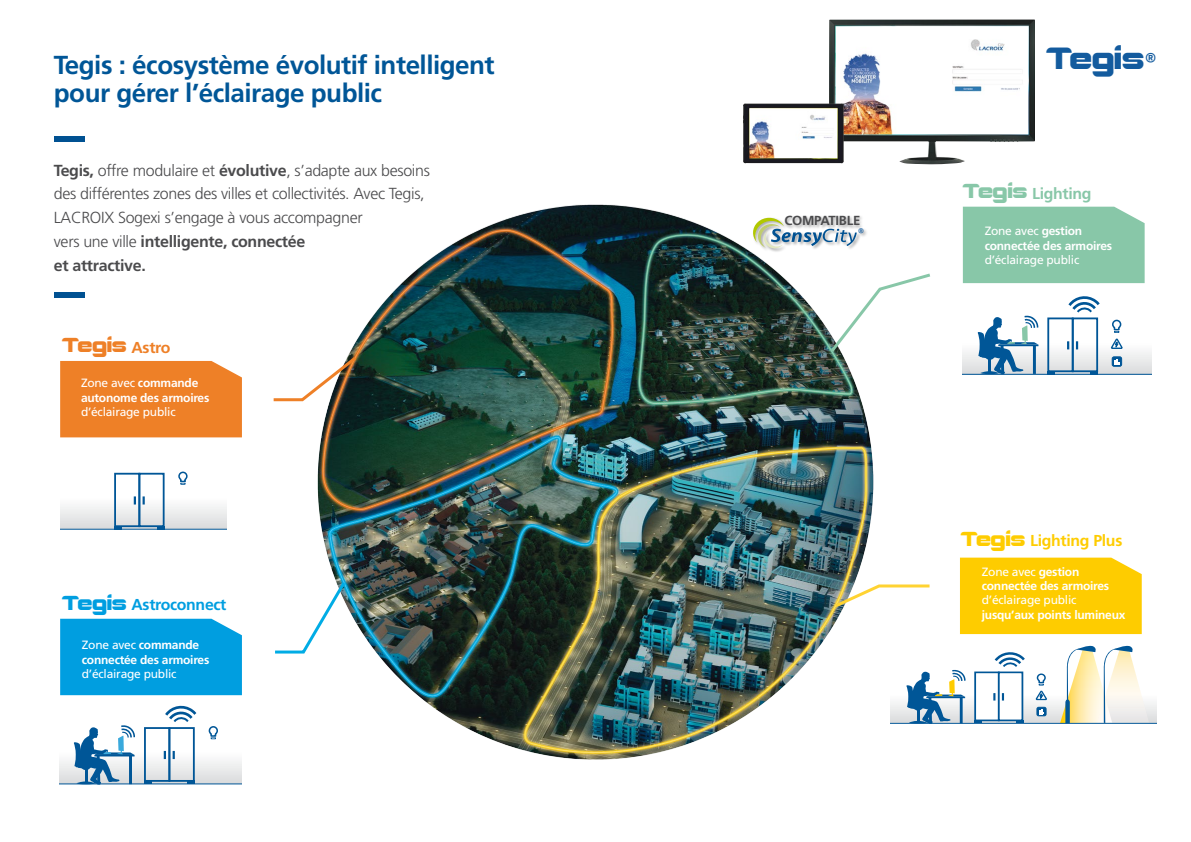
<style>
.page{position:relative;width:1191px;height:842px;background:#fff}
.page>*{position:absolute;margin:0;border:0;box-sizing:border-box;transform-origin:0 0}
.t1{font:30.5px "Robotica";color:#135b9e}
.t2{font:700 26px/28px "Frutiger";letter-spacing:-.02em;color:#005697}
.t3{font:20.1px "Robotica";color:#ee8027}
.t4{font:300 16px/23.7px "Frutiger";letter-spacing:-.02em;color:#4b4b4d}
.t5{font:700 15.8px "Frutiger";letter-spacing:-.02em;color:#fecc00}
.t6{font:700 15.8px "Frutiger";letter-spacing:-.02em;color:#009ee0}
.t7{font:700 15.8px "Frutiger";letter-spacing:-.02em;color:#88c7a8}
.t8{font:700 13.4px "Ruda";color:#135b9e}
.t9{font:700 13.1px "Frutiger CE";letter-spacing:-.02em;color:#4b4b4d}
.t10{font:700 12px/14.4px "Frutiger";letter-spacing:-.02em;color:#fff}
.t11{font:12px "Frutiger";letter-spacing:-.02em;color:#fff}
.t12{font:700 7px "Ruda";color:#135b9e}
.s1{font-weight:700}
.s2{font-family:"Frutiger";font-weight:700;font-size:15.8px}
.s3{font-weight:400}
.s4{font-family:"Robotica";font-weight:400;font-size:20.1px}
</style>
<div class="page">
<div style="left:752px;top:217px;width:109px;height:36px;background:#000;opacity:.35"></div>
<svg style="left:752px;top:217px;width:104px;height:32px"></svg>
<div style="left:784px;top:215px;width:80px;height:15px;background:#000;opacity:.35"></div>
<div style="left:858px;top:228px;width:10px;height:10px;background:#000;opacity:.35"></div>
<div style="left:54px;top:292px;width:31px;height:6px;background:#005192"></div>
<div style="left:54px;top:136px;width:31px;height:6px;background:#005192"></div>
<img style="left:317px;top:204px;width:556px;height:556px;border-radius:278px">
<div style="left:890px;top:640px;width:266px;height:83px;background:linear-gradient(to bottom,#fff,#e8e9eb)"></div>
<svg style="left:994px;top:650px;width:31px;height:17px"></svg>
<div style="left:975px;top:672px;width:23px;height:48px;background:#fff"></div>
<div style="left:974px;top:671px;width:25px;height:50px;border:2px solid #005697"></div>
<div style="left:998px;top:672px;width:24px;height:48px;background:#fff"></div>
<div style="left:998px;top:671px;width:25px;height:50px;border:2px solid #005697"></div>
<svg style="left:993px;top:693px;width:2px;height:7px"></svg>
<svg style="left:1002px;top:693px;width:2px;height:7px"></svg>
<svg style="left:974px;top:720px;width:7px;height:3px"></svg>
<svg style="left:1016px;top:720px;width:7px;height:3px"></svg>
<div style="left:1037px;top:707px;width:9px;height:9px;background:#005697;border-radius:2px"></div>
<div style="left:1036px;top:707px;width:10px;height:9px;border:1px solid #005697;border-radius:2px"></div>
<svg style="left:1039px;top:709px;width:5px;height:5px"></svg>
<svg style="left:1060px;top:644px;width:89px;height:79px"></svg>
<hr style="left:890px;top:723px;width:266px;height:1px;background:#005697">
<svg style="left:906px;top:669px;width:59px;height:55px"></svg>
<svg style="left:1035px;top:673px;width:13px;height:28px"></svg>
<div style="left:960px;top:558px;width:181px;height:76px;background:#fecc00"></div>
<div style="left:60px;top:361px;width:182px;height:76px;background:#ee8027"></div>
<div style="left:60px;top:444px;width:167px;height:85px;background:linear-gradient(to bottom,#fff,#e8e9ea)"></div>
<div style="left:114px;top:473px;width:26px;height:54px;border:2px solid #005697"></div>
<div style="left:138px;top:473px;width:27px;height:54px;border:2px solid #005697"></div>
<hr style="left:60px;top:529px;width:167px;height:1px;background:#005697">
<svg style="left:134px;top:496px;width:2px;height:8px"></svg>
<svg style="left:143px;top:496px;width:2px;height:8px"></svg>
<svg style="left:114px;top:526px;width:8px;height:3px"></svg>
<svg style="left:157px;top:526px;width:8px;height:3px"></svg>
<svg style="left:177px;top:471px;width:11px;height:14px"></svg>
<div style="left:963px;top:207px;width:181px;height:76px;background:#88c7a8"></div>
<div style="left:963px;top:290px;width:188px;height:84px;background:linear-gradient(to bottom,#fff,#e4e7e9)"></div>
<svg style="left:1068px;top:294px;width:31px;height:18px"></svg>
<div style="left:1047px;top:317px;width:26px;height:55px;border:2px solid #005697"></div>
<div style="left:1071px;top:317px;width:27px;height:55px;border:2px solid #005697"></div>
<hr style="left:963px;top:374px;width:188px;height:1px;background:#005697">
<svg style="left:1067px;top:341px;width:2px;height:8px"></svg>
<svg style="left:1076px;top:341px;width:2px;height:8px"></svg>
<svg style="left:1047px;top:371px;width:7px;height:3px"></svg>
<svg style="left:1090px;top:371px;width:8px;height:3px"></svg>
<div style="left:1112px;top:357px;width:9px;height:9px;border:1px solid #005697;border-radius:2px"></div>
<svg style="left:1114px;top:359px;width:5px;height:5px"></svg>
<svg style="left:977px;top:315px;width:61px;height:59px"></svg>
<svg style="left:1111px;top:319px;width:13px;height:31px"></svg>
<div style="left:60px;top:619px;width:182px;height:76px;background:#009ee0"></div>
<div style="left:60px;top:699px;width:182px;height:84px;background:linear-gradient(to bottom,#fff,#e9eaea)"></div>
<svg style="left:165px;top:703px;width:31px;height:19px"></svg>
<div style="left:144px;top:727px;width:26px;height:55px;border:2px solid #005697"></div>
<div style="left:168px;top:727px;width:27px;height:55px;border:2px solid #005697"></div>
<hr style="left:60px;top:783px;width:182px;height:1px;background:#005697">
<svg style="left:164px;top:751px;width:2px;height:8px"></svg>
<svg style="left:173px;top:751px;width:2px;height:8px"></svg>
<svg style="left:144px;top:781px;width:7px;height:2px"></svg>
<svg style="left:187px;top:781px;width:8px;height:2px"></svg>
<svg style="left:74px;top:724px;width:61px;height:60px"></svg>
<svg style="left:208px;top:725px;width:11px;height:14px"></svg>
<img style="left:829px;top:20px;width:206px;height:144px">
<img style="left:743px;top:103px;width:101px;height:60px">
<svg style="left:827px;top:273px;width:103px;height:82px"></svg>
<svg style="left:832px;top:583px;width:98px;height:27px"></svg>
<svg style="left:273px;top:354px;width:86px;height:49px"></svg>
<svg style="left:275px;top:579px;width:73px;height:75px"></svg>
<h2 class="t2" style="left:54px;top:51px;width:442px">Tegis : écosystème évolutif intelligent pour gérer l’éclairage public</h2>
<p class="t4" style="left:54px;top:159px;width:377px"><span class="s1">Tegis,</span> offre modulaire et <span class="s1">évolutive</span>, s’adapte aux besoins des différentes zones des villes et collectivités. Avec Tegis, LACROIX Sogexi s’engage à vous accompagner<br>vers une ville <span class="s1">intelligente, connectée<br>et attractive.</span></p>
<p class="t3" style="left:62px;top:334px;width:110px">Tegis <span class="s2">Astro</span></p>
<p class="t10" style="left:81px;top:376px;width:130px"><span class="s3">Zone avec</span> commande autonome des armoires</p>
<p class="t11" style="left:81px;top:405px;width:96px">d’éclairage public</p>
<p class="t6" style="left:62px;top:596px;width:166px"><span class="s4">Tegis</span> Astroconnect</p>
<p class="t10" style="left:82px;top:638px;width:129px"><span class="s3">Zone avec</span> commande connectée des armoires</p>
<p class="t11" style="left:82px;top:667px;width:96px">d’éclairage public</p>
<p class="t9" style="left:784px;top:213px;width:77px">COMPATIBLE</p>
<p class="t12" style="left:858px;top:227px;width:7px">®</p>
<h1 class="t1" style="left:1046px;top:42px;width:100px">Tegis</h1>
<p class="t8" style="left:1145px;top:49px;width:13px">®</p>
<p class="t7" style="left:963px;top:184px;width:130px"><span class="s4">Tegis</span> Lighting</p>
<p class="t10" style="left:984px;top:224px;width:129px"><span class="s3">Zone avec</span> gestion connectée des armoires</p>
<p class="t11" style="left:984px;top:253px;width:96px">d’éclairage public</p>
<p class="t5" style="left:961px;top:532px;width:163px"><span class="s4">Tegis</span> Lighting Plus</p>
<p class="t10" style="left:981px;top:564px;width:129px"><span class="s3">Zone avec</span> gestion connectée des armoires</p>
<p class="t11" style="left:981px;top:593px;width:96px">d’éclairage public</p>
<p class="t10" style="left:981px;top:607px;width:145px">jusqu’aux points lumineux</p>
</div>
